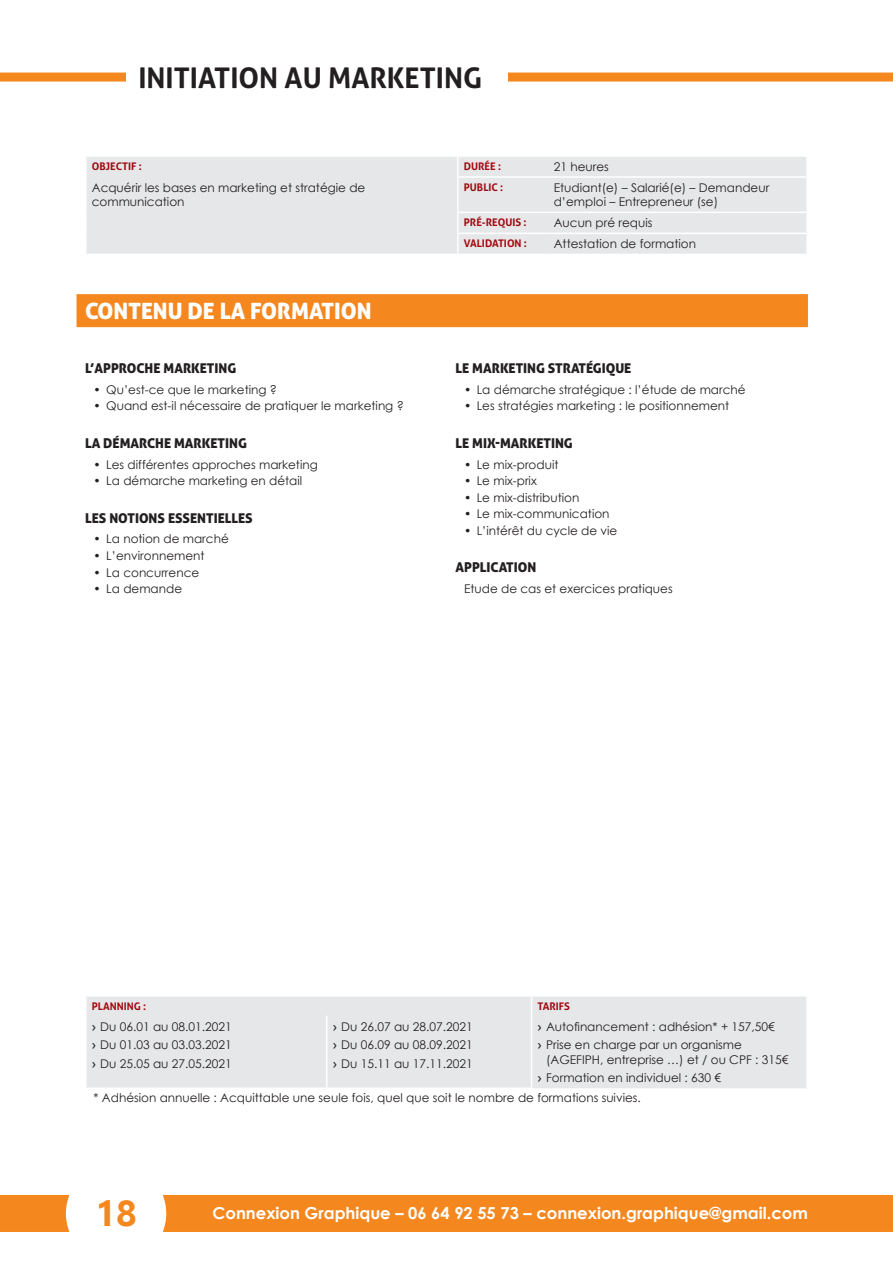
<style>
.page{position:relative;width:893px;height:1263px;background:#fff}
.page>*{position:absolute;margin:0;border:0;box-sizing:border-box;transform-origin:0 0}
.t1{font:700 36px "Ebrima";color:#f5871f}
.Titre_PAGE_2L{font:700 28.5px "Aller";color:#231f20}
.Titre_CONTENU{font:22.5px "Aller Display";color:#fff}
.t2{font:700 16.5px "Century Gothic";color:#fff}
.Sous-Titre_CONTENU{font:13.5px "Aller Display";color:#231f20}
.Texte_TABLEAU{font:12px/14.4px "Century Gothic";color:#231f20}
.Titre_TABLEAU{font:700 10.5px "Aller";color:#a30910}
.s1{font-family:"Aller"}
</style>
<div class="page">
<div style="left:0;top:1195px;width:893px;height:37px;background:#f5871f"></div>
<div style="left:66px;top:1163px;width:100px;height:100px;background:#fff;border-radius:50%"></div>
<div style="left:0;top:73px;width:893px;height:9px;background:#f5871f"></div>
<div style="left:126px;top:49px;width:381px;height:57px;background:#fff"></div>
<div style="left:87px;top:996px;width:719px;height:92px;background:#e6e7e9"></div>
<svg style="left:86px;top:997px;width:1px;height:18px"></svg>
<svg style="left:531px;top:996px;width:1px;height:19px"></svg>
<svg style="left:806px;top:997px;width:1px;height:18px"></svg>
<hr style="left:85px;top:1087px;width:242px;height:2px;background:#fff">
<hr style="left:327px;top:1087px;width:205px;height:2px;background:#fff">
<hr style="left:326px;top:1015px;width:1px;height:72px;background:#fff">
<hr style="left:531px;top:1015px;width:1px;height:72px;background:#fff">
<div style="left:77px;top:294px;width:731px;height:33px;background:#f5871f"></div>
<div style="left:87px;top:157px;width:719px;height:97px;background:#e6e7e9"></div>
<svg style="left:457px;top:157px;width:2px;height:19px"></svg>
<svg style="left:806px;top:157px;width:1px;height:19px"></svg>
<hr style="left:457px;top:176px;width:91px;height:2px;background:#fff">
<hr style="left:457px;top:178px;width:2px;height:34px;background:#fff">
<hr style="left:548px;top:176px;width:260px;height:2px;background:#fff">
<hr style="left:457px;top:212px;width:91px;height:1px;background:#fff">
<hr style="left:457px;top:213px;width:2px;height:20px;background:#fff">
<hr style="left:548px;top:212px;width:260px;height:1px;background:#fff">
<hr style="left:457px;top:233px;width:91px;height:1px;background:#fff">
<hr style="left:457px;top:234px;width:2px;height:20px;background:#fff">
<hr style="left:548px;top:233px;width:260px;height:1px;background:#fff">
<p class="Titre_PAGE_2L" style="left:138px;top:60px;width:345px">INITIATION AU MARKETING</p>
<p class="Titre_TABLEAU" style="left:92px;top:159px;width:51px">OBJECTIF :</p>
<p class="Titre_TABLEAU" style="left:464px;top:159px;width:39px">DURÉE :</p>
<p class="Texte_TABLEAU" style="left:554px;top:159px;width:57px">21 heures</p>
<p class="Texte_TABLEAU" style="left:92px;top:180px;width:275px">Acquérir les bases en marketing et stratégie de communication</p>
<p class="Titre_TABLEAU" style="left:464px;top:180px;width:41px">PUBLIC :</p>
<p class="Texte_TABLEAU" style="left:554px;top:180px;width:217px">Etudiant(e) – Salarié(e) – Demandeur d’emploi – Entrepreneur (se)</p>
<p class="Titre_TABLEAU" style="left:464px;top:216px;width:64px">PRÉ-REQUIS :</p>
<p class="Texte_TABLEAU" style="left:554px;top:216px;width:100px">Aucun pré requis</p>
<p class="Titre_TABLEAU" style="left:464px;top:237px;width:65px">VALIDATION :</p>
<p class="Texte_TABLEAU" style="left:554px;top:237px;width:144px">Attestation de formation</p>
<p class="Titre_CONTENU" style="left:85px;top:296px;width:288px">CONTENU DE LA FORMATION</p>
<p class="Sous-Titre_CONTENU" style="left:85px;top:360px;width:153px">L’APPROCHE MARKETING</p>
<p class="Texte_TABLEAU" style="left:94px;top:382px;width:185px">• Qu’est-ce que le marketing ?</p>
<p class="Texte_TABLEAU" style="left:94px;top:399px;width:312px">• Quand est-il nécessaire de pratiquer le marketing ?</p>
<p class="Sous-Titre_CONTENU" style="left:85px;top:434px;width:163px">LA DÉMARCHE MARKETING</p>
<p class="Texte_TABLEAU" style="left:94px;top:457px;width:226px">• Les différentes approches marketing</p>
<p class="Texte_TABLEAU" style="left:94px;top:473px;width:210px">• La démarche marketing en détail</p>
<p class="Sous-Titre_CONTENU" style="left:85px;top:509px;width:169px">LES NOTIONS ESSENTIELLES</p>
<p class="Texte_TABLEAU" style="left:94px;top:532px;width:137px">• La notion de marché</p>
<p class="Texte_TABLEAU" style="left:94px;top:548px;width:113px">• L’environnement</p>
<p class="Texte_TABLEAU" style="left:94px;top:565px;width:107px">• La concurrence</p>
<p class="Texte_TABLEAU" style="left:94px;top:581px;width:90px">• La demande</p>
<p class="Sous-Titre_CONTENU" style="left:455px;top:360px;width:177px">LE MARKETING STRATÉGIQUE</p>
<p class="Texte_TABLEAU" style="left:464px;top:382px;width:283px">• La démarche stratégique : l’étude de marché</p>
<p class="Texte_TABLEAU" style="left:464px;top:399px;width:267px">• Les stratégies marketing : le positionnement</p>
<p class="Sous-Titre_CONTENU" style="left:455px;top:434px;width:119px">LE MIX-MARKETING</p>
<p class="Texte_TABLEAU" style="left:464px;top:457px;width:96px">• Le mix-produit</p>
<p class="Texte_TABLEAU" style="left:464px;top:473px;width:74px">• Le mix-prix</p>
<p class="Texte_TABLEAU" style="left:464px;top:490px;width:117px">• Le mix-distribution</p>
<p class="Texte_TABLEAU" style="left:464px;top:506px;width:147px">• Le mix-communication</p>
<p class="Texte_TABLEAU" style="left:464px;top:523px;width:155px">• L’intérêt du cycle de vie</p>
<p class="Sous-Titre_CONTENU" style="left:455px;top:559px;width:82px">APPLICATION</p>
<p class="Texte_TABLEAU" style="left:464px;top:581px;width:210px">Etude de cas et exercices pratiques</p>
<p class="Titre_TABLEAU" style="left:92px;top:999px;width:56px">PLANNING :</p>
<p class="Titre_TABLEAU" style="left:537px;top:999px;width:34px">TARIFS</p>
<p class="Texte_TABLEAU" style="left:92px;top:1019px;width:141px"><span class="s1">›</span> Du 06.01 au 08.01.2021</p>
<p class="Texte_TABLEAU" style="left:92px;top:1037px;width:141px"><span class="s1">›</span> Du 01.03 au 03.03.2021</p>
<p class="Texte_TABLEAU" style="left:92px;top:1056px;width:141px"><span class="s1">›</span> Du 25.05 au 27.05.2021</p>
<p class="Texte_TABLEAU" style="left:537px;top:1019px;width:239px"><span class="s1">›</span> Autofinancement : adhésion* + 157,50€</p>
<p class="Texte_TABLEAU" style="left:546px;top:1037px;width:244px;text-indent:-9px"><span class="s1">›</span> Prise en charge par un organisme (AGEFIPH, entreprise …) et / ou CPF : 315€</p>
<p class="Texte_TABLEAU" style="left:537px;top:1070px;width:185px"><span class="s1">›</span> Formation en individuel : 630 €</p>
<p class="Texte_TABLEAU" style="left:94px;top:1090px;width:547px">* Adhésion annuelle : Acquittable une seule fois, quel que soit le nombre de formations suivies.</p>
<p class="Texte_TABLEAU" style="left:333px;top:1019px;width:141px"><span class="s1">›</span> Du 26.07 au 28.07.2021</p>
<p class="Texte_TABLEAU" style="left:333px;top:1037px;width:141px"><span class="s1">›</span> Du 06.09 au 08.09.2021</p>
<p class="Texte_TABLEAU" style="left:333px;top:1056px;width:141px"><span class="s1">›</span> Du 15.11 au 17.11.2021</p>
<h1 class="t1" style="left:95px;top:1184px;width:43px">18</h1>
<h3 class="t2" style="left:213px;top:1200px;width:597px">Connexion Graphique – 06 64 92 55 73 – connexion.graphique@gmail.com</h3>
</div>
